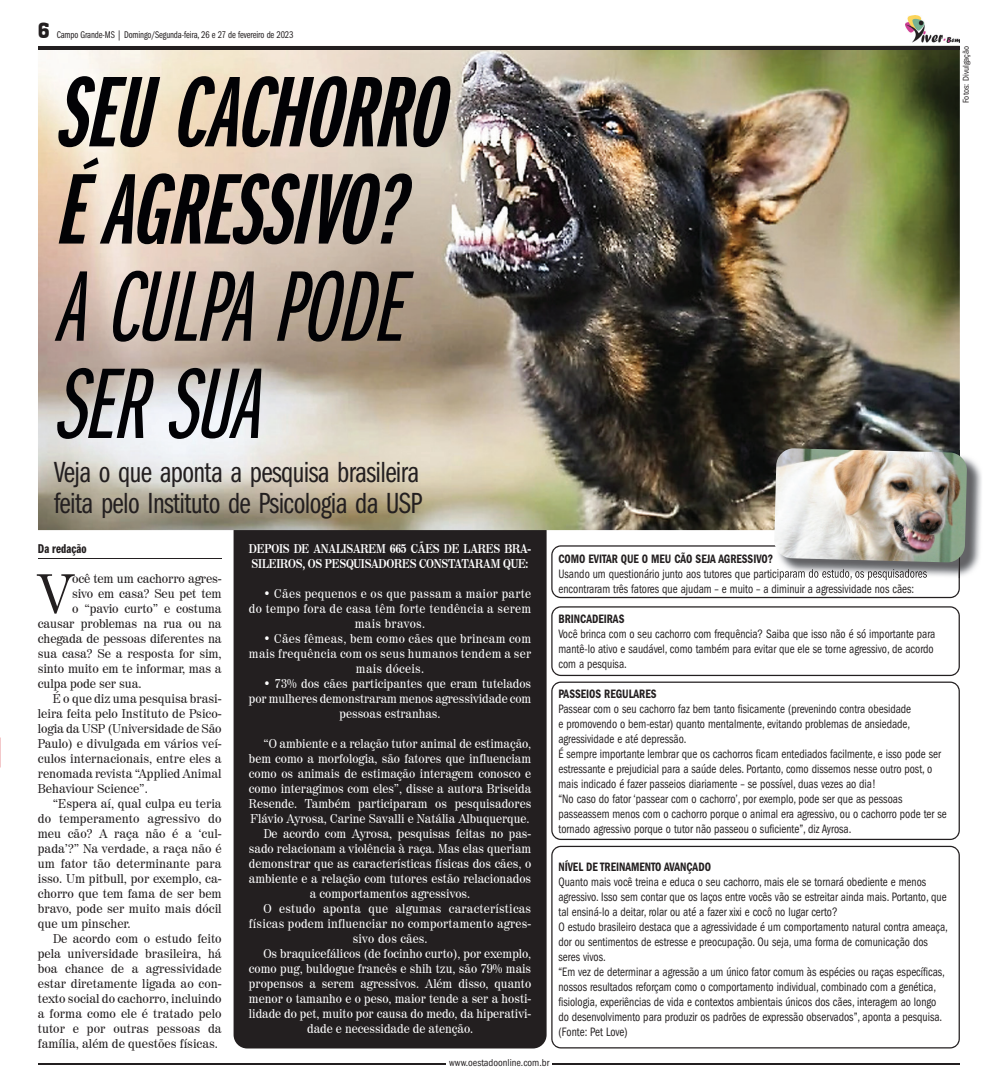
<style>
.page{position:relative;width:993px;height:1088px;background:#fff}
.page>*{position:absolute;margin:0;border:0;box-sizing:border-box;transform-origin:0 0}
.t1{font:italic 104px/97.2px "Franklin Gothic Demi X Cmpr";color:#020205}
.t2{font:italic 104px/97.2px "Franklin Gothic Book X Cmpr";color:#020205}
.t3{font:55.38px "Century 725 BT";color:#231f20}
.t4{font:30.12px/31.9px "Franklin Gothic Book Cmpr";letter-spacing:-.02em;color:#231f20}
.t5{font:13.25px "Franklin Gothic Demi Cmpr";letter-spacing:.005em;color:#231f20}
.t6{font:condensed 12.62px/15px "Franklin Gothic";color:#231f20;scale:.89 1}
.t7{font:12.62px "Century 725 BT";color:#231f20}
.t8{font:12.62px "Century 725 BT";color:#fff;scale:.96 1}
.t9{font:12.62px "Century 725 BT";letter-spacing:.025em;color:#fff;scale:.96 1}
.t10{font:12.62px "Century 725 BT";letter-spacing:.02em;color:#fff;scale:.96 1}
.t11{font:600 condensed 12.62px "Franklin Gothic";color:#231f20;scale:.89 1}
.t12{font:700 12.62px/15px "Century 725 BT";letter-spacing:-.02em;color:#fff;scale:.86 1}
.t13{font:condensed 10.25px "Franklin Gothic";color:#231f20}
.t14{font:10.12px "Franklin Gothic Book Cmpr";letter-spacing:-.01em;color:#231f20}
.t15{font:condensed 8.75px "Franklin Gothic";color:#231f20}
.s1{font-family:"Aachen BT";font-size:20.12px}
</style>
<div class="page">
<div style="left:233px;top:517px;width:313px;height:531px;background:#231f20;border-radius:14px"></div>
<img style="left:38px;top:50px;width:921px;height:480px">
<svg style="left:551px;top:545px;width:408px;height:53px"></svg>
<svg style="left:551px;top:606px;width:408px;height:70px"></svg>
<svg style="left:551px;top:846px;width:408px;height:202px"></svg>
<svg style="left:551px;top:681px;width:408px;height:159px"></svg>
<hr style="left:38px;top:46px;width:921px;height:4px;background:#231f20">
<img style="left:905px;top:15px;width:54px;height:27px">
<hr style="left:38px;top:1063px;width:407px;height:1px;background:#231f20">
<hr style="left:552px;top:1063px;width:407px;height:1px;background:#231f20">
<hr style="left:38px;top:558px;width:183px;height:1px;background:#231f20">
<img style="left:959px;top:457px;width:23px;height:121px">
<img style="left:776px;top:563px;width:183px;height:15px">
<img style="left:776px;top:568px;width:150px;height:10px">
<img style="left:773px;top:448px;width:193px;height:115px">
<p class="t14" style="left:38px;top:29px;width:257px"><span class="s1">6</span> Campo Grande-MS | Domingo/Segunda-feira, 26 e 27 de fevereiro de 2023</p>
<h1 class="t1" style="left:54px;top:65px;width:415px">SEUCACHORRO<br>ÉAGRESSIVO?</h1>
<h1 class="t2" style="left:54px;top:261px;width:373px">ACULPAPODE<br>SERSUA</h1>
<h3 class="t4" style="left:54px;top:456px;width:369px">Veja o que aponta a pesquisa brasileira feita pelo Instituto de Psicologia da USP</h3>
<p class="t5" style="left:38px;top:541px;width:50px">Da redação</p>
<h2 class="t3" style="left:38px;top:559px;width:36px">V</h2>
<p class="t7" style="left:72px;top:571px;width:151px">ocê tem um cachorro agres-</p>
<p class="t7" style="left:72px;top:586px;width:151px">sivo em casa? Seu pet tem</p>
<p class="t7" style="left:72px;top:601px;width:151px">o “pavio curto” e costuma</p>
<p class="t7" style="left:38px;top:616px;width:185px">causar problemas na rua ou na</p>
<p class="t7" style="left:38px;top:631px;width:185px">chegada de pessoas diferentes na</p>
<p class="t7" style="left:38px;top:646px;width:185px">sua casa? Se a resposta for sim,</p>
<p class="t7" style="left:38px;top:661px;width:185px">sinto muito em te informar, mas a</p>
<p class="t7" style="left:38px;top:676px;width:105px">culpa pode ser sua.</p>
<p class="t7" style="left:53px;top:691px;width:170px">É o que diz uma pesquisa brasi-</p>
<p class="t7" style="left:38px;top:706px;width:185px">leira feita pelo Instituto de Psico-</p>
<p class="t7" style="left:38px;top:721px;width:185px">logia da USP (Universidade de São</p>
<p class="t7" style="left:38px;top:736px;width:185px">Paulo) e divulgada em vários veí-</p>
<p class="t7" style="left:38px;top:751px;width:185px">culos internacionais, entre eles a</p>
<p class="t7" style="left:38px;top:766px;width:185px">renomada revista “Applied Animal</p>
<p class="t7" style="left:38px;top:781px;width:111px">Behaviour Science”.</p>
<p class="t7" style="left:53px;top:796px;width:170px">“Espera aí, qual culpa eu teria</p>
<p class="t7" style="left:38px;top:811px;width:185px">do temperamento agressivo do</p>
<p class="t7" style="left:38px;top:826px;width:185px">meu cão? A raça não é a ‘cul-</p>
<p class="t7" style="left:38px;top:841px;width:185px">pada’?” Na verdade, a raça não é</p>
<p class="t7" style="left:38px;top:856px;width:185px">um fator tão determinante para</p>
<p class="t7" style="left:38px;top:871px;width:185px">isso. Um pitbull, por exemplo, ca-</p>
<p class="t7" style="left:38px;top:886px;width:185px">chorro que tem fama de ser bem</p>
<p class="t7" style="left:38px;top:901px;width:185px">bravo, pode ser muito mais dócil</p>
<p class="t7" style="left:38px;top:916px;width:94px">que um pinscher.</p>
<p class="t7" style="left:53px;top:931px;width:170px">De acordo com o estudo feito</p>
<p class="t7" style="left:38px;top:946px;width:185px">pela universidade brasileira, há</p>
<p class="t7" style="left:38px;top:961px;width:185px">boa chance de a agressividade</p>
<p class="t7" style="left:38px;top:976px;width:185px">estar diretamente ligada ao con-</p>
<p class="t7" style="left:38px;top:991px;width:185px">texto social do cachorro, incluindo</p>
<p class="t7" style="left:38px;top:1006px;width:185px">a forma como ele é tratado pelo</p>
<p class="t7" style="left:38px;top:1021px;width:185px">tutor e por outras pessoas da</p>
<p class="t7" style="left:38px;top:1036px;width:182px">família, além de questões físicas.</p>
<p class="t12" style="left:249px;top:541px;width:329px">DEPOIS DE ANALISAREM 665 CÃES DE LARES BRA-<br>SILEIROS, OS PESQUISADORES CONSTATARAM QUE:</p>
<p class="t9" style="left:263px;top:586px;width:280px">• Cães pequenos e os que passam a maior parte</p>
<p class="t9" style="left:249px;top:601px;width:295px">do tempo fora de casa têm forte tendência a serem</p>
<p class="t9" style="left:355px;top:616px;width:75px">mais bravos.</p>
<p class="t9" style="left:263px;top:631px;width:280px">• Cães fêmeas, bem como cães que brincam com</p>
<p class="t9" style="left:249px;top:646px;width:295px">mais frequência com os seus humanos tendem a ser</p>
<p class="t9" style="left:356px;top:661px;width:73px">mais dóceis.</p>
<p class="t8" style="left:263px;top:676px;width:280px">• 73% dos cães participantes que eram tutelados</p>
<p class="t8" style="left:249px;top:691px;width:295px">por mulheres demonstraram menos agressividade com</p>
<p class="t8" style="left:339px;top:706px;width:107px">pessoas estranhas.</p>
<p class="t8" style="left:263px;top:736px;width:280px">“O ambiente e a relação tutor animal de estimação,</p>
<p class="t8" style="left:249px;top:751px;width:295px">bem como a morfologia, são fatores que influenciam</p>
<p class="t8" style="left:249px;top:766px;width:295px">como os animais de estimação interagem conosco e</p>
<p class="t8" style="left:249px;top:781px;width:295px">como interagimos com eles”, disse a autora Briseida</p>
<p class="t8" style="left:249px;top:796px;width:295px">Resende. Também participaram os pesquisadores</p>
<p class="t8" style="left:250px;top:811px;width:292px">Flávio Ayrosa, Carine Savalli e Natália Albuquerque.</p>
<p class="t8" style="left:263px;top:826px;width:280px">De acordo com Ayrosa, pesquisas feitas no pas-</p>
<p class="t8" style="left:249px;top:841px;width:295px">sado relacionam a violência à raça. Mas elas queriam</p>
<p class="t8" style="left:249px;top:856px;width:295px">demonstrar que as características físicas dos cães, o</p>
<p class="t8" style="left:249px;top:871px;width:295px">ambiente e a relação com tutores estão relacionados</p>
<p class="t8" style="left:310px;top:886px;width:168px">a comportamentos agressivos.</p>
<p class="t10" style="left:263px;top:901px;width:280px">O estudo aponta que algumas características</p>
<p class="t10" style="left:249px;top:916px;width:295px">físicas podem influenciar no comportamento agres-</p>
<p class="t10" style="left:352px;top:931px;width:79px">sivo dos cães.</p>
<p class="t8" style="left:263px;top:946px;width:280px">Os braquicefálicos (de focinho curto), por exemplo,</p>
<p class="t8" style="left:249px;top:961px;width:295px">como pug, buldogue francês e shih tzu, são 79% mais</p>
<p class="t8" style="left:249px;top:976px;width:295px">propensos a serem agressivos. Além disso, quanto</p>
<p class="t8" style="left:249px;top:991px;width:295px">menor o tamanho e o peso, maior tende a ser a hosti-</p>
<p class="t8" style="left:249px;top:1006px;width:295px">lidade do pet, muito por causa do medo, da hiperativi-</p>
<p class="t8" style="left:307px;top:1021px;width:174px">dade e necessidade de atenção.</p>
<p class="t13" style="left:449px;top:1057px;width:102px">www.oestadoonline.com.br</p>
<p class="t11" style="left:558px;top:551px;width:242px">COMO EVITAR QUE O MEU CÃO SEJA AGRESSIVO?</p>
<p class="t6" style="left:558px;top:566px;width:415px">Usando um questionário junto aos tutores que participaram do estudo, os pesquisadores encontraram três fatores que ajudam – e muito – a diminuir a agressividade nos cães:</p>
<p class="t11" style="left:558px;top:611px;width:76px">BRINCADEIRAS</p>
<p class="t6" style="left:558px;top:626px;width:425px">Você brinca com o seu cachorro com frequência? Saiba que isso não é só importante para mantê-lo ativo e saudável, como também para evitar que ele se torne agressivo, de acordo com a pesquisa.</p>
<p class="t11" style="left:558px;top:686px;width:112px">PASSEIOS REGULARES</p>
<p class="t6" style="left:558px;top:701px;width:437px">Passear com o seu cachorro faz bem tanto fisicamente (prevenindo contra obesidade<br>e promovendo o bem-estar) quanto mentalmente, evitando problemas de ansiedade, agressividade e até depressão.<br>É sempre importante lembrar que os cachorros ficam entediados facilmente, e isso pode ser estressante e prejudicial para a saúde deles. Portanto, como dissemos nesse outro post, o mais indicado é fazer passeios diariamente – se possível, duas vezes ao dia!<br>“No caso do fator ‘passear com o cachorro’, por exemplo, pode ser que as pessoas passeassem menos com o cachorro porque o animal era agressivo, ou o cachorro pode ter se tornado agressivo porque o tutor não passeou o suficiente”, diz Ayrosa.</p>
<p class="t11" style="left:558px;top:859px;width:173px">NÍVEL DE TREINAMENTO AVANÇADO</p>
<p class="t6" style="left:558px;top:874px;width:439px">Quanto mais você treina e educa o seu cachorro, mais ele se tornará obediente e menos agressivo. Isso sem contar que os laços entre vocês vão se estreitar ainda mais. Portanto, que tal ensiná-lo a deitar, rolar ou até a fazer xixi e cocô no lugar certo?<br>O estudo brasileiro destaca que a agressividade é um comportamento natural contra ameaça, dor ou sentimentos de estresse e preocupação. Ou seja, uma forma de comunicação dos seres vivos.<br>“Em vez de determinar a agressão a um único fator comum às espécies ou raças específicas, nossos resultados reforçam como o comportamento individual, combinado com a genética, fisiologia, experiências de vida e contextos ambientais únicos dos cães, interagem ao longo do desenvolvimento para produzir os padrões de expressão observados”, aponta a pesquisa. (Fonte: Pet Love)</p>
<p class="t15" style="left:960px;top:103px;width:59px;rotate:-90deg">Fotos: Divulgação</p>
</div>
